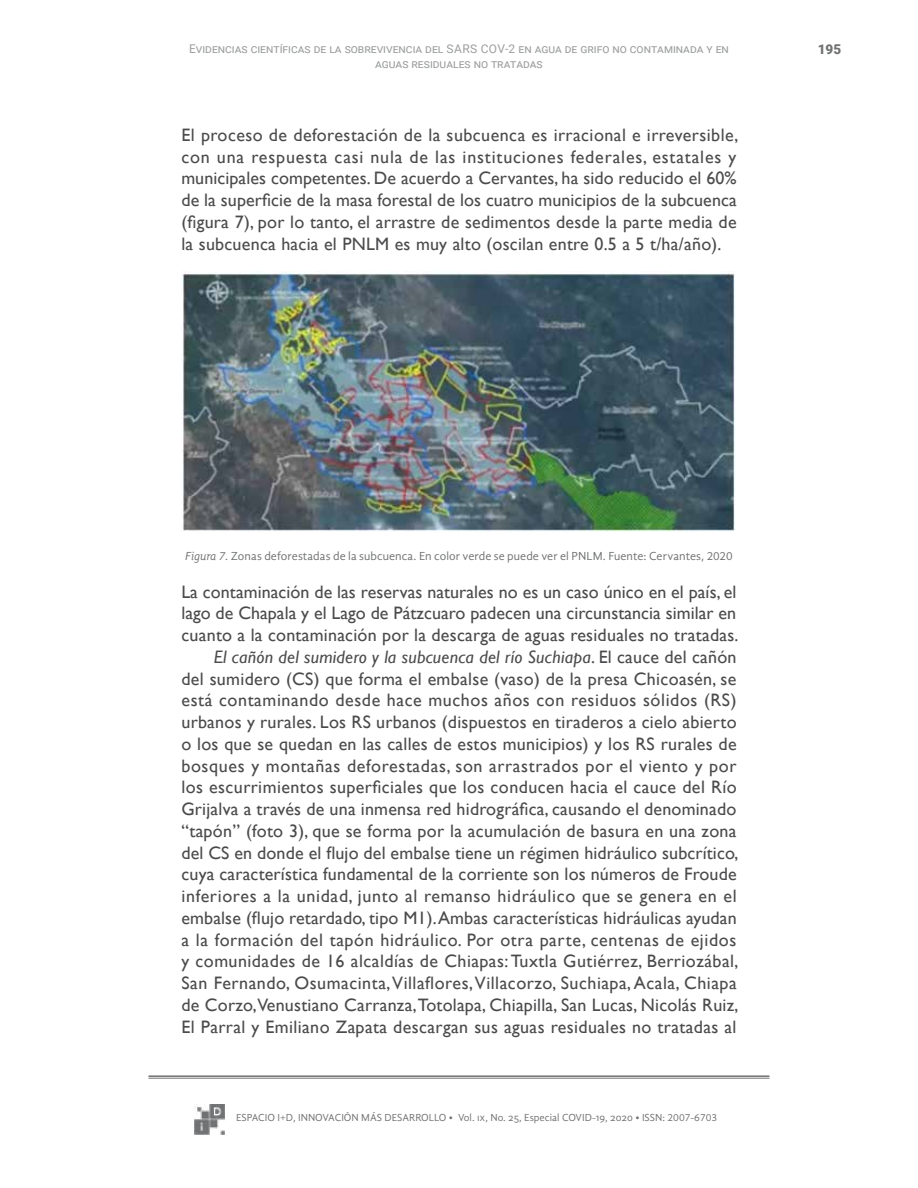
<style>
.page{position:relative;width:918px;height:1188px;background:#fff}
.page>*{position:absolute;margin:0;border:0;box-sizing:border-box;transform-origin:0 0}
.t1{font:18px/21.8px "Gill Sans";letter-spacing:.015em;color:#4b4b4d;text-align:justify}
.t2{font:900 13.5px "Roboto";color:#707172}
.t3{font:12px/14.4px "Roboto";color:#9c9e9f;text-align:center}
.t4{font:12px "Gandhi Sans";letter-spacing:.005em;color:#707172}
.t5{font:10.5px "Gandhi Sans";color:#707172}
.s1{font-style:italic}
</style>
<div class="page">
<hr style="left:148px;top:1075px;width:622px;height:2px;background:#707172">
<hr style="left:148px;top:1078px;width:622px;height:1px;background:#707172">
<img style="left:195px;top:1105px;width:30px;height:29px">
<img style="left:181px;top:272px;width:554px;height:260px">
<p class="t3" style="left:189px;top:41px;width:541px">Evidencias científicas de la sobrevivencia del SARS COV-2 en agua de grifo no contaminada y en aguas residuales no tratadas</p>
<p class="t2" style="left:818px;top:39px;width:25px">195</p>
<p class="t1" style="left:181px;top:124px;width:559px">El proceso de deforestación de la subcuenca es irracional e irreversible, con una respuesta casi nula de las instituciones federales, estatales y municipales competentes. De acuerdo a Cervantes, ha sido reducido el 60% de la superficie de la masa forestal de los cuatro municipios de la subcuenca (figura 7), por lo tanto, el arrastre de sedimentos desde la parte media de la subcuenca hacia el PNLM es muy alto (oscilan entre 0.5 a 5 t/ha/año).</p>
<p class="t4" style="left:185px;top:549px;width:549px"><span class="s1">Figura 7.</span> Zonas deforestadas de la subcuenca. En color verde se puede ver el PNLM. Fuente: Cervantes, 2020</p>
<p class="t1" style="left:181px;top:581px;width:559px;text-align:right">La contaminación de las reservas naturales no es un caso único en el país, el lago de Chapala y el Lago de Pátzcuaro padecen una circunstancia similar en cuanto a la contaminación por la descarga de aguas residuales no tratadas.<br><span class="s1">El cañón del sumidero y la subcuenca del río Suchiapa</span>. El cauce del cañón<br>del sumidero (CS) que forma el embalse (vaso) de la presa Chicoasén, se está contaminando desde hace muchos años con residuos sólidos (RS) urbanos y rurales. Los RS urbanos (dispuestos en tiraderos a cielo abierto o los que se quedan en las calles de estos municipios) y los RS rurales de bosques y montañas deforestadas, son arrastrados por el viento y por los escurrimientos superficiales que los conducen hacia el cauce del Río Grijalva a través de una inmensa red hidrográfica, causando el denominado “tapón” (foto 3), que se forma por la acumulación de basura en una zona del CS en donde el flujo del embalse tiene un régimen hidráulico subcrítico, cuya característica fundamental de la corriente son los números de Froude inferiores a la unidad, junto al remanso hidráulico que se genera en el embalse (flujo retardado, tipo M1). Ambas características hidráulicas ayudan a la formación del tapón hidráulico. Por otra parte, centenas de ejidos y comunidades de 16 alcaldías de Chiapas: Tuxtla Gutiérrez, Berriozábal, San Fernando, Osumacinta, Villaflores, Villacorzo, Suchiapa, Acala, Chiapa de Corzo,Venustiano Carranza, Totolapa, Chiapilla, San Lucas, Nicolás Ruiz, El Parral y Emiliano Zapata descargan sus aguas residuales no tratadas al</p>
<p class="t5" style="left:236px;top:1112px;width:483px">ESPACIO I+D, INNOVACIÓN MÁS DESARROLLO • Vol. ix, No. 25, Especial COVID-19, 2020 • ISSN: 2007-6703</p>
</div>
